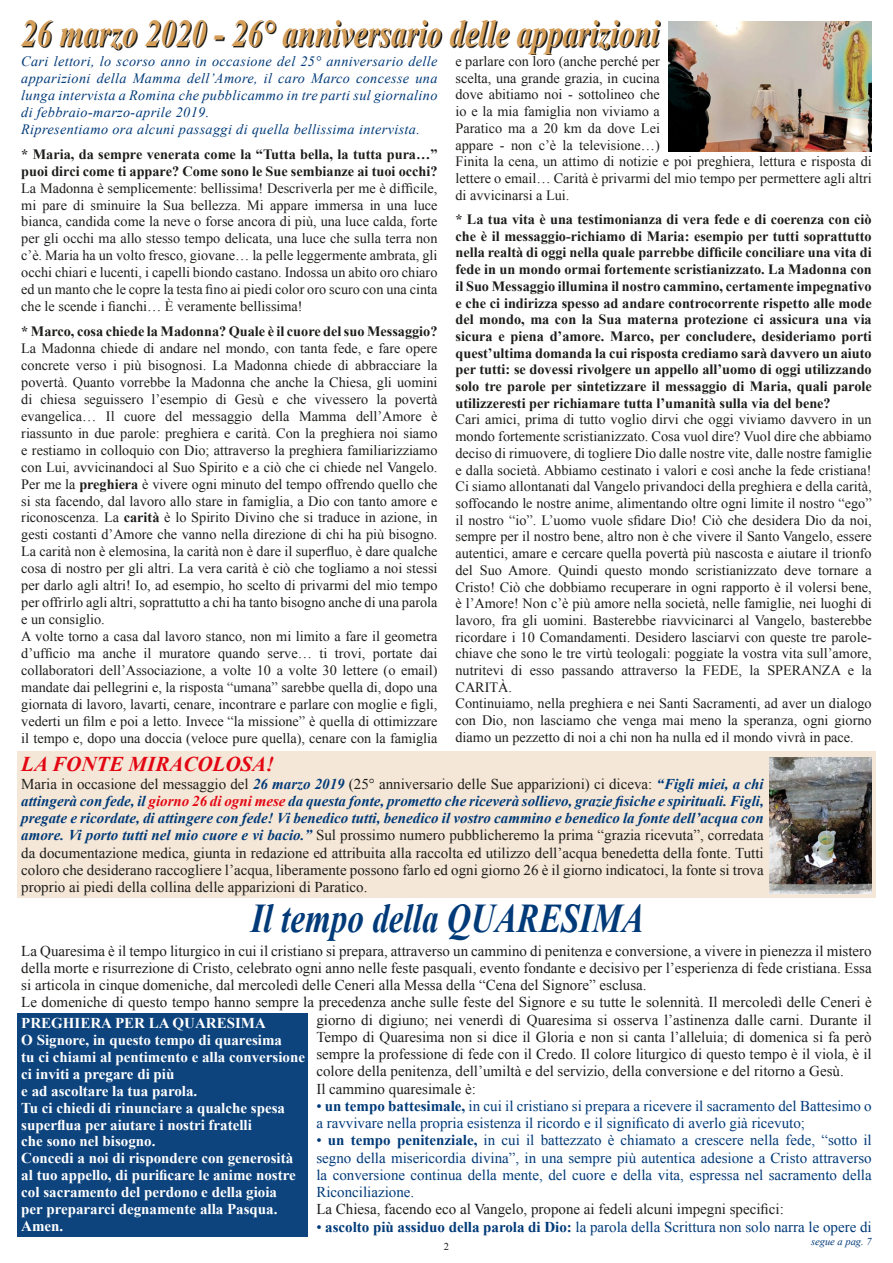
<style>
.page{position:relative;width:893px;height:1263px;background:#fff}
.page>*{position:absolute;margin:0;border:0;box-sizing:border-box;transform-origin:0 0}
.t1{font:italic 700 40.8px "Times New Roman";color:#003a78;scale:.81 1}
.t2{font:italic 700 37.8px "Times New Roman";color:#d49d58;scale:.81 1}
.t3{font:italic 700 21px "Times New Roman";color:#e30613}
.t4{font:15px/17.2px "Times New Roman";color:#1d1d1b;text-align:justify}
.t5{font:15px/17.2px "Times New Roman";color:#003a78}
.t6{font:700 15px/17px "Times New Roman";color:#fff}
.t7{font:14.25px/17px "Times New Roman";color:#1d1d1b}
.t8{font:700 14.25px/16.6px "Times New Roman";color:#1d1d1b}
.t9{font:italic 14.25px/17px "Times New Roman";letter-spacing:.025em;color:#003a78}
.t10{font:italic 10.5px "Times New Roman";color:#003a78}
.t11{font:10.5px "Times New Roman";color:#1d1d1b}
.s1{font-weight:700}
.s2{font-weight:700;font-style:italic;color:#003a78}
.s3{font-weight:700;font-style:italic;color:#e30613}
</style>
<div class="page">
<svg style="left:22px;top:21px;width:639px;height:34px"></svg>
<img style="left:668px;top:21px;width:204px;height:130px">
<div style="left:17px;top:752px;width:859px;height:146px;background:#f5e6d5"></div>
<img style="left:770px;top:757px;width:102px;height:136px">
<div style="left:17px;top:1013px;width:291px;height:224px;background:#0d447e"></div>
<h2 class="t2" style="left:21px;top:7px;width:789px">26 marzo 2020 - 26° anniversario delle apparizioni</h2>
<p class="t9" style="left:21px;top:52px;width:418px">Cari lettori, lo scorso anno in occasione del 25° anniversario delle apparizioni della Mamma dell’Amore, il caro Marco concesse una lunga intervista a Romina che pubblicammo in tre parti sul giornalino di febbraio-marzo-aprile 2019.<br>Ripresentiamo ora alcuni passaggi di quella bellissima intervista.</p>
<p class="t8" style="left:21px;top:145px;width:418px">* Maria, da sempre venerata come la “Tutta bella, la tutta pura…” puoi dirci come ti appare? Come sono le Sue sembianze ai tuoi occhi?</p>
<p class="t7" style="left:21px;top:179px;width:418px;text-align:justify">La Madonna è semplicemente: bellissima! Descriverla per me è difficile, mi pare di sminuire la Sua bellezza. Mi appare immersa in una luce bianca, candida come la neve o forse ancora di più, una luce calda, forte per gli occhi ma allo stesso tempo delicata, una luce che sulla terra non c’è. Maria ha un volto fresco, giovane… la pelle leggermente ambrata, gli occhi chiari e lucenti, i capelli biondo castano. Indossa un abito oro chiaro ed un manto che le copre la testa fino ai piedi color oro scuro con una cinta che le scende i fianchi… È veramente bellissima!</p>
<p class="t8" style="left:21px;top:323px;width:418px">* Marco, cosa chiede la Madonna? Quale è il cuore del suo Messaggio?</p>
<p class="t7" style="left:21px;top:340px;width:418px">La Madonna chiede di andare nel mondo, con tanta fede, e fare opere concrete verso i più bisognosi. La Madonna chiede di abbracciare la povertà. Quanto vorrebbe la Madonna che anche la Chiesa, gli uomini di chiesa seguissero l’esempio di Gesù e che vivessero la povertà evangelica… Il cuore del messaggio della Mamma dell’Amore è riassunto in due parole: preghiera e carità. Con la preghiera noi siamo e restiamo in colloquio con Dio; attraverso la preghiera familiarizziamo con Lui, avvicinandoci al Suo Spirito e a ciò che ci chiede nel Vangelo.<br>Per me la <span class="s1">preghiera</span> è vivere ogni minuto del tempo offrendo quello che si sta facendo, dal lavoro allo stare in famiglia, a Dio con tanto amore e riconoscenza. La <span class="s1">carità</span> è lo Spirito Divino che si traduce in azione, in gesti costanti d’Amore che vanno nella direzione di chi ha più bisogno.<br>La carità non è elemosina, la carità non è dare il superfluo, è dare qualche cosa di nostro per gli altri. La vera carità è ciò che togliamo a noi stessi per darlo agli altri! Io, ad esempio, ho scelto di privarmi del mio tempo per offrirlo agli altri, soprattutto a chi ha tanto bisogno anche di una parola e un consiglio.<br>A volte torno a casa dal lavoro stanco, non mi limito a fare il geometra d’ufficio ma anche il muratore quando serve… ti trovi, portate dai collaboratori dell’Associazione, a volte 10 a volte 30 lettere (o email) mandate dai pellegrini e, la risposta “umana” sarebbe quella di, dopo una giornata di lavoro, lavarti, cenare, incontrare e parlare con moglie e figli, vederti un film e poi a letto. Invece “la missione” è quella di ottimizzare il tempo e, dopo una doccia (veloce pure quella), cenare con la famiglia</p>
<p class="t7" style="left:455px;top:53px;width:418px">e parlare con loro (anche perché per<br>scelta, una grande grazia, in cucina<br>dove abitiamo noi - sottolineo che<br>io e la mia famiglia non viviamo a<br>Paratico ma a 20 km da dove Lei<br>appare - non c’è la televisione…)<br>Finita la cena, un attimo di notizie e poi preghiera, lettura e risposta di lettere o email… Carità è privarmi del mio tempo per permettere agli altri di avvicinarsi a Lui.</p>
<p class="t8" style="left:455px;top:211px;width:418px;text-align:justify">* La tua vita è una testimonianza di vera fede e di coerenza con ciò che è il messaggio-richiamo di Maria: esempio per tutti soprattutto nella realtà di oggi nella quale parrebbe difficile conciliare una vita di fede in un mondo ormai fortemente scristianizzato. La Madonna con il Suo Messaggio illumina il nostro cammino, certamente impegnativo e che ci indirizza spesso ad andare controcorrente rispetto alle mode del mondo, ma con la Sua materna protezione ci assicura una via sicura e piena d’amore. Marco, per concludere, desideriamo porti quest’ultima domanda la cui risposta crediamo sarà davvero un aiuto per tutti: se dovessi rivolgere un appello all’uomo di oggi utilizzando solo tre parole per sintetizzare il messaggio di Maria, quali parole utilizzeresti per richiamare tutta l’umanità sulla via del bene?</p>
<p class="t7" style="left:455px;top:411px;width:418px">Cari amici, prima di tutto voglio dirvi che oggi viviamo davvero in un mondo fortemente scristianizzato. Cosa vuol dire? Vuol dire che abbiamo deciso di rimuovere, di togliere Dio dalle nostre vite, dalle nostre famiglie e dalla società. Abbiamo cestinato i valori e così anche la fede cristiana!<br>Ci siamo allontanati dal Vangelo privandoci della preghiera e della carità, soffocando le nostre anime, alimentando oltre ogni limite il nostro “ego” il nostro “io”. L’uomo vuole sfidare Dio! Ciò che desidera Dio da noi, sempre per il nostro bene, altro non è che vivere il Santo Vangelo, essere autentici, amare e cercare quella povertà più nascosta e aiutare il trionfo del Suo Amore. Quindi questo mondo scristianizzato deve tornare a Cristo! Ciò che dobbiamo recuperare in ogni rapporto è il volersi bene, è l’Amore! Non c’è più amore nella società, nelle famiglie, nei luoghi di lavoro, fra gli uomini. Basterebbe riavvicinarci al Vangelo, basterebbe ricordare i 10 Comandamenti. Desidero lasciarvi con queste tre parole&shy;chiave che sono le tre virtù teologali: poggiate la vostra vita sull’amore, nutritevi di esso passando attraverso la FEDE, la SPERANZA e la CARITÀ.<br>Continuiamo, nella preghiera e nei Santi Sacramenti, ad aver un dialogo con Dio, non lasciamo che venga mai meno la speranza, ogni giorno diamo un pezzetto di noi a chi non ha nulla ed il mondo vivrà in pace.</p>
<h3 class="t3" style="left:21px;top:750px;width:255px">LA FONTE MIRACOLOSA!</h3>
<p class="t4" style="left:21px;top:775px;width:744px">Maria in occasione del messaggio del <span class="s2">26 marzo 2019</span> (25° anniversario delle Sue apparizioni) ci diceva: <span class="s2">“Figli miei, a chi attingerà con fede, il</span> <span class="s3">giorno 26 di ogni mese</span> <span class="s2">da questa fonte, prometto che riceverà sollievo, grazie fisiche e spirituali. Figli, pregate e ricordate, di attingere con fede! Vi benedico tutti, benedico il vostro cammino e benedico la fonte dell’acqua con amore. Vi porto tutti nel mio cuore e vi bacio.”</span> Sul prossimo numero pubblicheremo la prima “grazia ricevuta”, corredata da documentazione medica, giunta in redazione ed attribuita alla raccolta ed utilizzo dell’acqua benedetta della fonte. Tutti coloro che desiderano raccogliere l’acqua, liberamente possono farlo ed ogni giorno 26 è il giorno indicatoci, la fonte si trova proprio ai piedi della collina delle apparizioni di Paratico.</p>
<h1 class="t1" style="left:251px;top:890px;width:487px">Il tempo della QUARESIMA</h1>
<p class="t4" style="left:21px;top:942px;width:852px">La Quaresima è il tempo liturgico in cui il cristiano si prepara, attraverso un cammino di penitenza e conversione, a vivere in pienezza il mistero</p>
<p class="t4" style="left:21px;top:959px;width:852px">della morte e risurrezione di Cristo, celebrato ogni anno nelle feste pasquali, evento fondante e decisivo per l’esperienza di fede cristiana. Essa</p>
<p class="t4" style="left:21px;top:976px;width:627px">si articola in cinque domeniche, dal mercoledì delle Ceneri alla Messa della “Cena del Signore” esclusa.</p>
<p class="t4" style="left:21px;top:993px;width:852px">Le domeniche di questo tempo hanno sempre la precedenza anche sulle feste del Signore e su tutte le solennità. Il mercoledì delle Ceneri è</p>
<p class="t4" style="left:316px;top:1011px;width:557px">giorno di digiuno; nei venerdì di Quaresima si osserva l’astinenza dalle carni. Durante il</p>
<p class="t4" style="left:316px;top:1028px;width:557px">Tempo di Quaresima non si dice il Gloria e non si canta l’alleluia; di domenica si fa però</p>
<p class="t4" style="left:316px;top:1045px;width:557px">sempre la professione di fede con il Credo. Il colore liturgico di questo tempo è il viola, è il</p>
<p class="t4" style="left:316px;top:1062px;width:529px">colore della penitenza, dell’umiltà e del servizio, della conversione e del ritorno a Gesù.</p>
<p class="t4" style="left:316px;top:1080px;width:161px">Il cammino quaresimale è:</p>
<p class="t5" style="left:316px;top:1097px;width:557px">• <span class="s1">un tempo battesimale,</span> in cui il cristiano si prepara a ricevere il sacramento del Battesimo o a ravvivare nella propria esistenza il ricordo e il significato di averlo già ricevuto;</p>
<p class="t5" style="left:316px;top:1131px;width:557px;text-align:justify">• <span class="s1">un tempo penitenziale,</span> in cui il battezzato è chiamato a crescere nella fede, “sotto il segno della misericordia divina”, in una sempre più autentica adesione a Cristo attraverso la conversione continua della mente, del cuore e della vita, espressa nel sacramento della Riconciliazione.</p>
<p class="t4" style="left:316px;top:1200px;width:469px">La Chiesa, facendo eco al Vangelo, propone ai fedeli alcuni impegni specifici:</p>
<p class="t5" style="left:316px;top:1218px;width:557px">• <span class="s1">ascolto più assiduo della parola di Dio:</span> la parola della Scrittura non solo narra le opere di</p>
<p class="t10" style="left:811px;top:1234px;width:62px">segue a pag. 7</p>
<p class="t6" style="left:21px;top:1014px;width:285px">PREGHIERA PER LA QUARESIMA<br>O Signore, in questo tempo di quaresima<br>tu ci chiami al pentimento e alla conversione ci inviti a pregare di più<br>e ad ascoltare la tua parola.<br>Tu ci chiedi di rinunciare a qualche spesa superflua per aiutare i nostri fratelli<br>che sono nel bisogno.<br>Concedi a noi di rispondere con generosità al tuo appello, di purificare le anime nostre col sacramento del perdono e della gioia<br>per prepararci degnamente alla Pasqua.<br>Amen.</p>
<p class="t11" style="left:444px;top:1239px;width:7px">2</p>
</div>
